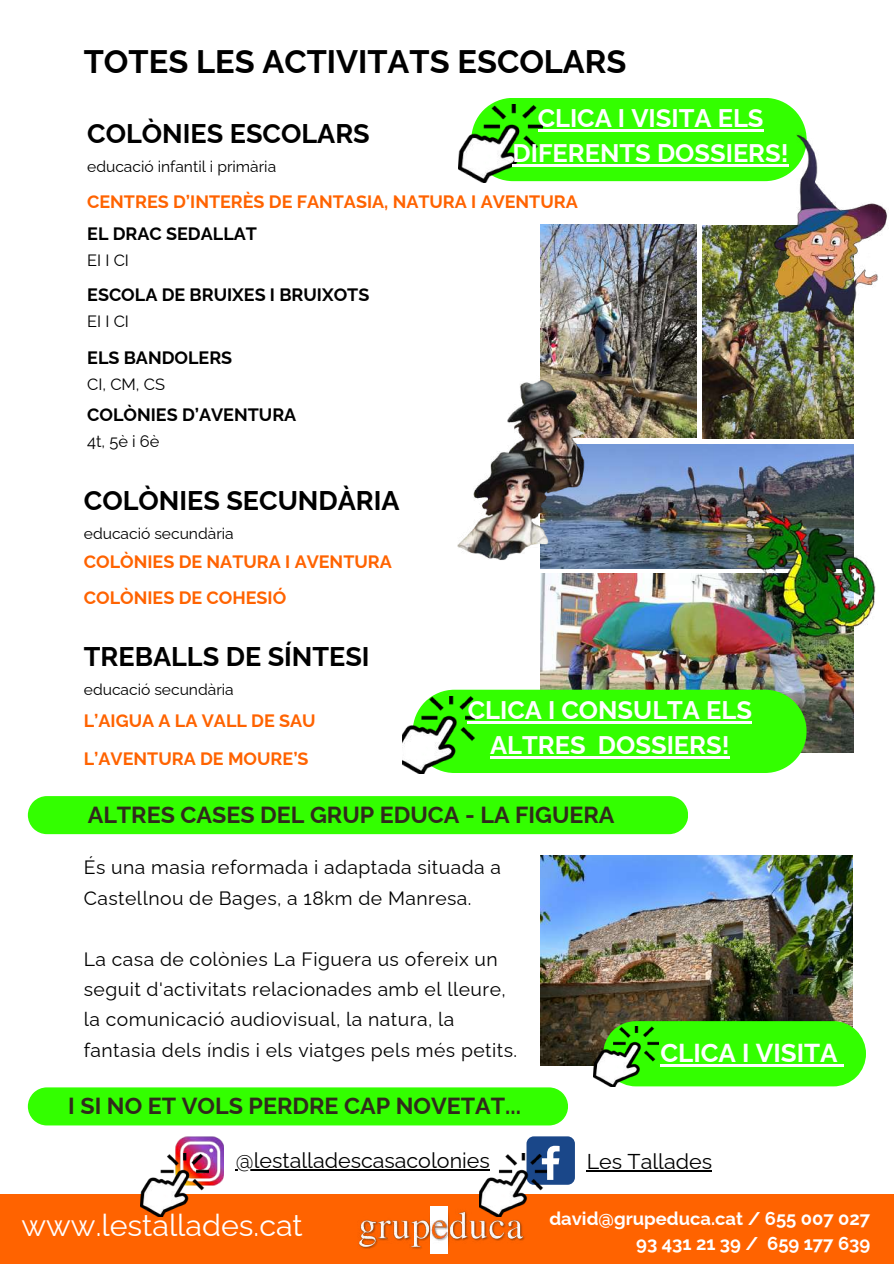
<style>
.page{position:relative;width:894px;height:1264px;background:#fff}
.page>*{position:absolute;margin:0;border:0;box-sizing:border-box;transform-origin:0 0}
.t1{font:700 32.55px "Raleway";color:#000}
.t2{font:30.45px "Raleway";color:#fff}
.t3{font:700 27px "Raleway";color:#000}
.t4{font:700 25.95px "Raleway";color:#fff}
.t5{font:700 25.5px/34.8px "Raleway";color:#fff;text-align:center}
.t6{font:700 23.25px "Raleway";color:#302a1c}
.t7{font:21.45px "Raleway";color:#000}
.t8{font:19.35px/30.3px "Raleway";letter-spacing:.025em;color:#000}
.t9{font:700 18.45px/24.8px "Raleway";color:#fff;text-align:right}
.t10{font:700 18px/36px "Raleway";color:#ff6300}
.t11{font:700 18px "Raleway";color:#000}
.t12{font:16.35px "Raleway";color:#000}
.t13{font:15.6px "Raleway";color:#000}
</style>
<div class="page">
<img style="left:702px;top:225px;width:151px;height:214px">
<img style="left:540px;top:444px;width:313px;height:124px">
<img style="left:540px;top:224px;width:156px;height:214px">
<img style="left:540px;top:574px;width:313px;height:179px">
<img style="left:744px;top:510px;width:130px;height:126px">
<div style="left:491px;top:98px;width:315px;height:83px;background:#3f0"></div>
<img style="left:459px;top:104px;width:83px;height:78px">
<hr style="left:537px;top:129px;width:226px;height:3px;background:#fff">
<hr style="left:512px;top:164px;width:276px;height:3px;background:#fff">
<img style="left:402px;top:725px;width:10px;height:46px">
<svg style="left:412px;top:689px;width:394px;height:84px;background:#47f61c"></svg>
<hr style="left:597px;top:756px;width:132px;height:2px;background:#fff">
<div style="left:0;top:1194px;width:893px;height:69px;background:#ff6300"></div>
<div style="left:430px;top:1205px;width:18px;height:48px;background:#fff"></div>
<img style="left:359px;top:1205px;width:166px;height:44px">
<div style="left:526px;top:1136px;width:48px;height:48px;background:#1a4789;border-radius:7px"></div>
<svg style="left:546px;top:1145px;width:13px;height:34px"></svg>
<hr style="left:586px;top:1170px;width:125px;height:1px;background:#000">
<hr style="left:236px;top:1169px;width:253px;height:1px;background:#000">
<img style="left:175px;top:1136px;width:49px;height:48px">
<div style="left:28px;top:1087px;width:540px;height:38px;background:#3f0"></div>
<img style="left:457px;top:375px;width:131px;height:189px">
<img style="left:770px;top:129px;width:117px;height:186px">
<img style="left:141px;top:1153px;width:67px;height:63px">
<img style="left:479px;top:1153px;width:67px;height:63px">
<div style="left:28px;top:796px;width:660px;height:38px;background:#3f0"></div>
<img style="left:540px;top:855px;width:311px;height:210px">
<img style="left:593px;top:1026px;width:10px;height:57px">
<svg style="left:603px;top:1021px;width:262px;height:65px;background:#46f21a"></svg>
<h1 class="t1" style="left:84px;top:42px;width:544px">TOTES LES ACTIVITATS ESCOLARS</h1>
<h3 class="t3" style="left:87px;top:118px;width:284px">COLÒNIES ESCOLARS</h3>
<p class="t13" style="left:87px;top:157px;width:190px">educació infantil i primària</p>
<h3 class="t5" style="left:512px;top:101px;width:277px">CLICA I VISITA ELS<br>DIFERENTS DOSSIERS!</h3>
<p class="t10" style="left:87px;top:183px;width:492px">CENTRES D’INTERÈS DE FANTASIA, NATURA I AVENTURA</p>
<p class="t11" style="left:87px;top:223px;width:171px">EL DRAC SEDALLAT</p>
<p class="t12" style="left:87px;top:250px;width:43px">EI I CI</p>
<p class="t11" style="left:87px;top:284px;width:283px">ESCOLA DE BRUIXES I BRUIXOTS</p>
<p class="t12" style="left:87px;top:311px;width:43px">EI I CI</p>
<p class="t11" style="left:87px;top:347px;width:146px">ELS BANDOLERS</p>
<p class="t12" style="left:87px;top:374px;width:79px">CI, CM, CS</p>
<p class="t11" style="left:87px;top:404px;width:210px">COLÒNIES D’AVENTURA</p>
<p class="t12" style="left:87px;top:432px;width:74px">4t, 5è i 6è</p>
<h3 class="t3" style="left:84px;top:485px;width:317px">COLÒNIES SECUNDÀRIA</h3>
<p class="t13" style="left:84px;top:524px;width:151px">educació secundària</p>
<p class="t10" style="left:84px;top:543px;width:309px">COLÒNIES DE NATURA I AVENTURA<br>COLÒNIES DE COHESIÓ</p>
<h3 class="t3" style="left:84px;top:641px;width:287px">TREBALLS DE SÍNTESI</h3>
<p class="t13" style="left:84px;top:680px;width:151px">educació secundària</p>
<p class="t10" style="left:84px;top:701px;width:233px;line-height:38.2px">L’AIGUA A LA VALL DE SAU<br>L’AVENTURA DE MOURE’S</p>
<h3 class="t5" style="left:467px;top:692px;width:285px">CLICA I CONSULTA ELS<br>ALTRES DOSSIERS!</h3>
<p class="t6" style="left:88px;top:801px;width:528px">ALTRES CASES DEL GRUP EDUCA - LA FIGUERA</p>
<p class="t8" style="left:84px;top:852px;width:418px">És una masia reformada i adaptada situada a<br>Castellnou de Bages, a 18km de Manresa.</p>
<p class="t8" style="left:84px;top:943px;width:434px">La casa de colònies La Figuera us ofereix un seguit d'activitats relacionades amb el lleure, la comunicació audiovisual, la natura, la fantasia dels índis i els viatges pels més petits.</p>
<p class="t6" style="left:68px;top:1092px;width:454px">I SI NO ET VOLS PERDRE CAP NOVETAT...</p>
<h3 class="t4" style="left:660px;top:1037px;width:179px">CLICA I VISITA</h3>
<p class="t7" style="left:236px;top:1148px;width:255px">@lestalladescasacolonies</p>
<p class="t7" style="left:586px;top:1149px;width:127px">Les Tallades</p>
<h2 class="t2" style="left:21px;top:1207px;width:283px">www.lestallades.cat</h2>
<p class="t9" style="left:549px;top:1205px;width:322px">david@grupeduca.cat / 655 007 027<br>93 431 21 39 / 659 177 639</p>
</div>
